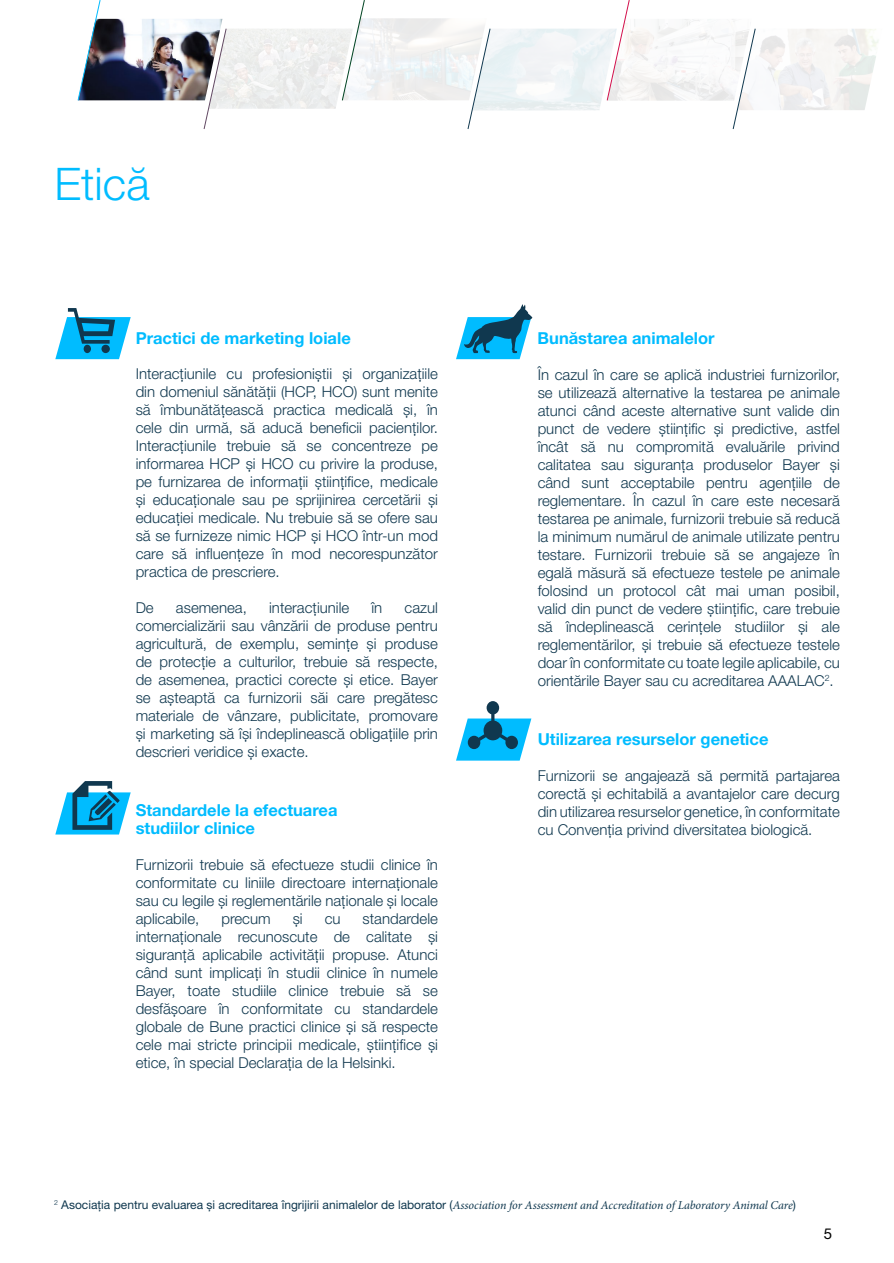
<style>
.page{position:relative;width:894px;height:1263px;background:#fff}
.page>*{position:absolute;margin:0;border:0;box-sizing:border-box;transform-origin:0 0}
.t1{font:300 45px "Helvetica Neue LT Pro";color:#00bcff}
.t2{font:700 16.5px/18px "Helvetica Neue LT Pro";color:#00bcff}
.t3{font:300 15px/18px "Helvetica Neue LT Pro";color:#10384f;text-align:justify}
.t4{font:15px "Helvetica Neue LT Pro";color:#000}
.t5{font:12px "Helvetica Neue LT Pro";color:#10384f}
.s1{font-family:"Minion Pro";font-style:italic}
</style>
<div class="page">
<img style="left:101px;top:19px;width:102px;height:81px">
<svg style="left:77px;top:0;width:24px;height:101px"></svg>
<svg style="left:203px;top:0;width:676px;height:129px"></svg>
<svg style="left:55px;top:781px;width:76px;height:53px"></svg>
<svg style="left:456px;top:304px;width:76px;height:55px"></svg>
<svg style="left:55px;top:308px;width:76px;height:51px"></svg>
<svg style="left:456px;top:701px;width:75px;height:59px"></svg>
<h1 class="t1" style="left:55px;top:157px;width:97px">Etică</h1>
<p class="t2" style="left:136px;top:328px;width:216px">Practici de marketing loiale</p>
<p class="t2" style="left:537px;top:328px;width:178px">Bunăstarea animalelor</p>
<p class="t3" style="left:537px;top:365px;width:304px">În cazul în care se aplică industriei furnizorilor, se utilizează alternative la testarea pe animale atunci când aceste alternative sunt valide din punct de vedere științific și predictive, astfel încât să nu compromită evaluările privind calitatea sau siguranța produselor Bayer și când sunt acceptabile pentru agențiile de reglementare. În cazul în care este necesară testarea pe animale, furnizorii trebuie să reducă la minimum numărul de animale utilizate pentru testare. Furnizorii trebuie să se angajeze în egală măsură să efectueze testele pe animale folosind un protocol cât mai uman posibil, valid din punct de vedere științific, care trebuie să îndeplinească cerințele studiilor și ale reglementărilor, și trebuie să efectueze testele doar în conformitate cu toate legile aplicabile, cu orientările Bayer sau cu acreditarea AAALAC<sup>2</sup>.</p>
<p class="t3" style="left:136px;top:364px;width:304px">Interacțiunile cu profesioniștii și organizațiile din domeniul sănătății (HCP, HCO) sunt menite să îmbunătățească practica medicală și, în cele din urmă, să aducă beneficii pacienților.<br>Interacțiunile trebuie să se concentreze pe informarea HCP și HCO cu privire la produse, pe furnizarea de informații științifice, medicale și educaționale sau pe sprijinirea cercetării și educației medicale. Nu trebuie să se ofere sau să se furnizeze nimic HCP și HCO într-un mod care să influențeze în mod necorespunzător practica de prescriere.</p>
<p class="t3" style="left:136px;top:598px;width:20px">De</p>
<p class="t3" style="left:176px;top:598px;width:72px">asemenea,</p>
<p class="t3" style="left:269px;top:598px;width:82px">interacțiunile</p>
<p class="t3" style="left:371px;top:598px;width:12px">în</p>
<p class="t3" style="left:136px;top:598px;width:304px;text-indent:269px">cazul comercializării sau vânzării de produse pentru agricultură, de exemplu, semințe și produse de protecție a culturilor, trebuie să respecte, de asemenea, practici corecte și etice. Bayer se așteaptă ca furnizorii săi care pregătesc materiale de vânzare, publicitate, promovare și marketing să își îndeplinească obligațiile prin descrieri veridice și exacte.</p>
<p class="t2" style="left:537px;top:729px;width:232px">Utilizarea resurselor genetice</p>
<p class="t3" style="left:537px;top:766px;width:303px">Furnizorii se angajează să permită partajarea corectă și echitabilă a avantajelor care decurg din utilizarea resurselor genetice, în conformitate cu Convenția privind diversitatea biologică.</p>
<p class="t2" style="left:136px;top:801px;width:203px">Standardele la efectuarea studiilor clinice</p>
<p class="t3" style="left:136px;top:855px;width:304px">Furnizorii trebuie să efectueze studii clinice în conformitate cu liniile directoare internaționale sau cu legile și reglementările naționale și locale aplicabile,</p>
<p class="t3" style="left:136px;top:909px;width:304px;text-indent:227px">standardele internaționale recunoscute de calitate și siguranță aplicabile activității propuse. Atunci când sunt implicați în studii clinice în numele Bayer, toate studiile clinice trebuie să se desfășoare în conformitate cu standardele globale de Bune practici clinice și să respecte cele mai stricte principii medicale, științifice și etice, în special Declarația de la Helsinki.</p>
<p class="t3" style="left:221px;top:909px;width:51px">precum</p>
<p class="t3" style="left:292px;top:909px;width:11px">și</p>
<p class="t3" style="left:324px;top:909px;width:17px">cu</p>
<p class="t5" style="left:54px;top:1197px;width:743px"><sup>2</sup> Asociația pentru evaluarea și acreditarea îngrijirii animalelor de laborator (<span class="s1">Association for Assessment and Accreditation of Laboratory Animal Care</span>)</p>
<p class="t4" style="left:823px;top:1224px;width:10px">5</p>
</div>
